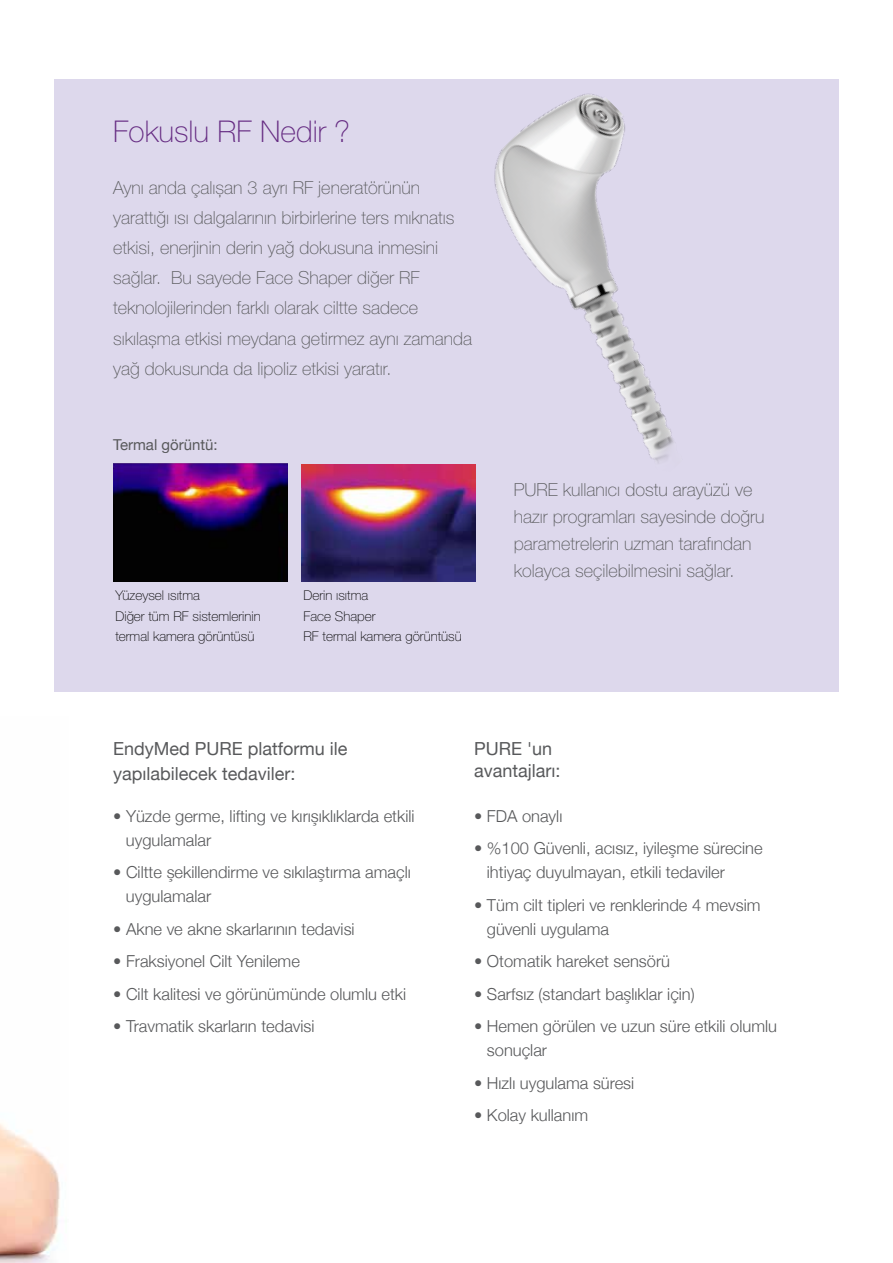
<style>
.page{position:relative;width:893px;height:1263px;background:#fff}
.page>*{position:absolute;margin:0;border:0;box-sizing:border-box;transform-origin:0 0}
.t1{font:100 30px "Helvetica Neue LT Pro";color:#652b82}
.t2{font:100 18px/30px "Helvetica Neue LT Pro";color:#58595b}
.t3{font:18px/24.6px "Helvetica Neue";color:#58595b}
.t4{font:300 16.5px/24px "Helvetica Neue";color:#58595b}
.t5{font:15px "Helvetica Neue";color:#58595b}
.t6{font:100 13.5px/20.2px "Helvetica Neue LT Pro";color:#000}
</style>
<div class="page">
<img style="left:0;top:1123px;width:60px;height:140px">
<div style="left:54px;top:79px;width:784px;height:613px;background:#ddd8ec"></div>
<img style="left:475px;top:93px;width:199px;height:379px">
<img style="left:113px;top:464px;width:174px;height:118px">
<img style="left:301px;top:464px;width:174px;height:117px">
<h1 class="t1" style="left:113px;top:115px;width:238px">Fokuslu RF Nedir ?</h1>
<p class="t2" style="left:113px;top:173px;width:360px">Aynı anda çalışan 3 ayrı RF jeneratörünün yarattığı ısı dalgalarının birbirlerine ters mıknatıs etkisi, enerjinin derin yağ dokusuna inmesini sağlar. Bu sayede Face Shaper diğer RF teknolojilerinden farklı olarak ciltte sadece sıkılaşma etkisi meydana getirmez aynı zamanda yağ dokusunda da lipoliz etkisi yaratır.</p>
<p class="t5" style="left:113px;top:434px;width:106px">Termal görüntü:</p>
<p class="t6" style="left:115px;top:585px;width:147px">Yüzeysel ısıtma<br>Diğer tüm RF sistemlerinin termal kamera görüntüsü</p>
<p class="t6" style="left:303px;top:585px;width:160px">Derin ısıtma<br>Face Shaper<br>RF termal kamera görüntüsü</p>
<p class="t2" style="left:514px;top:476px;width:252px;line-height:27px">PURE kullanıcı dostu arayüzü ve hazır programları sayesinde doğru parametrelerin uzman tarafından kolayca seçilebilmesini sağlar.</p>
<p class="t3" style="left:113px;top:737px;width:236px">EndyMed PURE platformu ile yapılabilecek tedaviler:</p>
<p class="t4" style="left:126px;top:802px;width:290px;text-indent:-13px">• Yüzde germe, lifting ve kırışıklıklarda etkili uygulamalar</p>
<p class="t4" style="left:126px;top:859px;width:286px;text-indent:-13px">• Ciltte şekillendirme ve sıkılaştırma amaçlı uygulamalar</p>
<p class="t4" style="left:113px;top:915px;width:243px">• Akne ve akne skarlarının tedavisi</p>
<p class="t4" style="left:113px;top:948px;width:188px">• Fraksiyonel Cilt Yenileme</p>
<p class="t4" style="left:113px;top:980px;width:295px">• Cilt kalitesi ve görünümünde olumlu etki</p>
<p class="t4" style="left:113px;top:1013px;width:203px">• Travmatik skarların tedavisi</p>
<p class="t3" style="left:474px;top:739px;width:88px;line-height:21.6px">PURE 'un avantajları:</p>
<p class="t4" style="left:474px;top:802px;width:90px">• FDA onaylı</p>
<p class="t4" style="left:487px;top:835px;width:277px;text-indent:-13px">• %100 Güvenli, acısız, iyileşme sürecine ihtiyaç duyulmayan, etkili tedaviler</p>
<p class="t4" style="left:487px;top:891px;width:275px;text-indent:-13px">• Tüm cilt tipleri ve renklerinde 4 mevsim güvenli uygulama</p>
<p class="t4" style="left:474px;top:948px;width:197px">• Otomatik hareket sensörü</p>
<p class="t4" style="left:474px;top:980px;width:222px">• Sarfsız (standart başlıklar için)</p>
<p class="t4" style="left:487px;top:1013px;width:292px;text-indent:-13px">• Hemen görülen ve uzun süre etkili olumlu sonuçlar</p>
<p class="t4" style="left:474px;top:1069px;width:162px">• Hızlı uygulama süresi</p>
<p class="t4" style="left:474px;top:1102px;width:115px">• Kolay kullanım</p>
</div>
